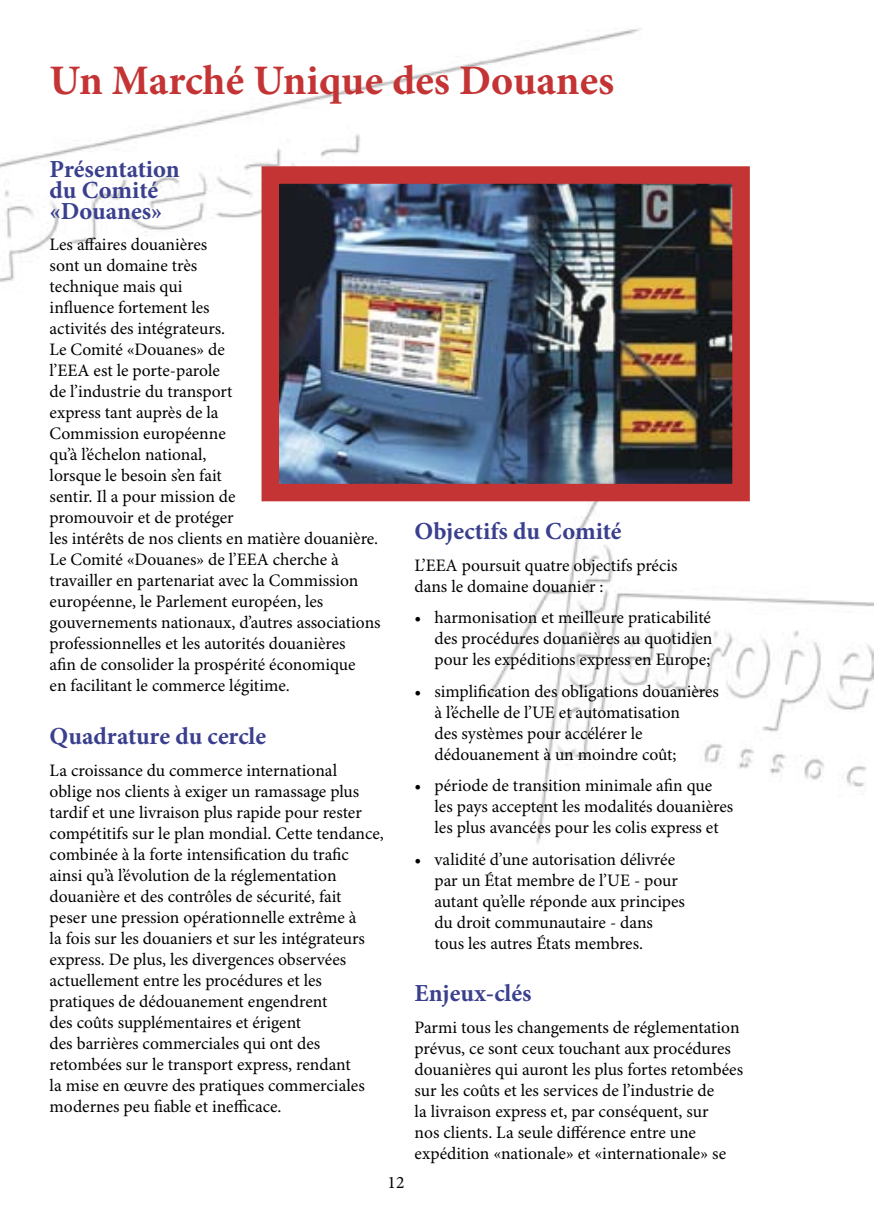
<style>
.page{position:relative;width:874px;height:1231px;background:#fff}
.page>*{position:absolute;margin:0;border:0;box-sizing:border-box;transform-origin:0 0}
.t1{font:700 42px "Minion Pro";color:#c43434}
.t2{font:700 24.5px/21px "Minion Pro";color:#3a3f8e}
.t3{font:17.5px/21px "Minion Pro";color:#000}
</style>
<div class="page">
<img style="left:0;top:28px;width:873px;height:817px">
<img style="left:280px;top:185px;width:450px;height:297px">
<div style="left:261px;top:166px;width:488px;height:335px;border:18px solid #c43434"></div>
<h1 class="t1" style="left:50px;top:55px;width:565px">Un Marché Unique des Douanes</h1>
<h2 class="t2" style="left:50px;top:159px;width:132px">Présentation du Comité «Douanes»</h2>
<p class="t3" style="left:50px;top:235px;width:332px">Les affaires douanières<br>sont un domaine très<br>technique mais qui<br>influence fortement les<br>activités des intégrateurs.<br>Le Comité «Douanes» de<br>l’EEA est le porte-parole<br>de l’industrie du transport<br>express tant auprès de la<br>Commission européenne<br>qu’à l’échelon national,<br>lorsque le besoin s’en fait<br>sentir. Il a pour mission de<br>promouvoir et de protéger<br>les intérêts de nos clients en matière douanière.<br>Le Comité «Douanes» de l’EEA cherche à travailler en partenariat avec la Commission européenne, le Parlement européen, les gouvernements nationaux, d’autres associations professionnelles et les autorités douanières<br>afin de consolider la prospérité économique<br>en facilitant le commerce légitime.</p>
<h2 class="t2" style="left:50px;top:726px;width:218px">Quadrature du cercle</h2>
<p class="t3" style="left:50px;top:760px;width:335px">La croissance du commerce international<br>oblige nos clients à exiger un ramassage plus tardif et une livraison plus rapide pour rester compétitifs sur le plan mondial. Cette tendance, combinée à la forte intensification du trafic ainsi qu’à l’évolution de la réglementation douanière et des contrôles de sécurité, fait<br>peser une pression opérationnelle extrême à<br>la fois sur les douaniers et sur les intégrateurs express. De plus, les divergences observées actuellement entre les procédures et les pratiques de dédouanement engendrent<br>des coûts supplémentaires et érigent<br>des barrières commerciales qui ont des retombées sur le transport express, rendant<br>la mise en œuvre des pratiques commerciales modernes peu fiable et inefficace.</p>
<p class="t3" style="left:387px;top:1172px;width:18px">12</p>
<h2 class="t2" style="left:414px;top:521px;width:208px">Objectifs du Comité</h2>
<p class="t3" style="left:414px;top:555px;width:264px">L’EEA poursuit quatre objectifs précis dans le domaine douanier :</p>
<p class="t3" style="left:434px;top:607px;width:279px;text-align:justify;text-indent:-20px">• harmonisation et meilleure praticabilité des procédures douanières au quotidien pour les expéditions express en Europe;</p>
<p class="t3" style="left:434px;top:681px;width:286px;text-indent:-20px">• simplification des obligations douanières à l’échelle de l’UE et automatisation<br>des systèmes pour accélérer le dédouanement à un moindre coût;</p>
<p class="t3" style="left:434px;top:775px;width:300px;text-indent:-20px">• période de transition minimale afin que les pays acceptent les modalités douanières les plus avancées pour les colis express et</p>
<p class="t3" style="left:434px;top:849px;width:252px;text-indent:-20px">• validité d’une autorisation délivrée par un État membre de l’UE - pour autant qu’elle réponde aux principes du droit communautaire - dans tous les autres États membres.</p>
<h2 class="t2" style="left:414px;top:983px;width:118px">Enjeux-clés</h2>
<p class="t3" style="left:414px;top:1017px;width:330px">Parmi tous les changements de réglementation prévus, ce sont ceux touchant aux procédures douanières qui auront les plus fortes retombées sur les coûts et les services de l’industrie de<br>la livraison express et, par conséquent, sur<br>nos clients. La seule différence entre une expédition «nationale» et «internationale» se</p>
</div>
